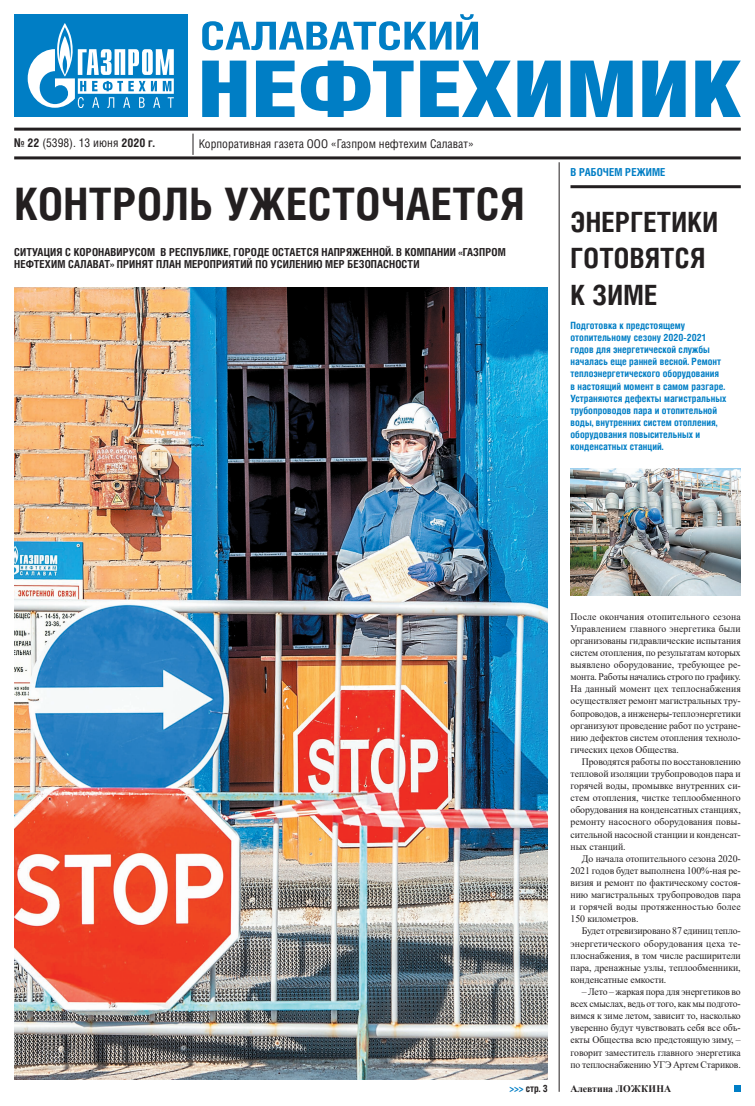
<style>
.page{position:relative;width:755px;height:1106px;background:#fff}
.page>*{position:absolute;margin:0;border:0;box-sizing:border-box;transform-origin:0 0}
.t1{font:700 44.8px "Helios Cond";letter-spacing:.01em;color:#231f20}
.t2{font:700 27.9px/36.3px "Helios Cond";letter-spacing:.01em;color:#231f20}
.t3{font:12px "Helios Cond";color:#231f20}
.t4{font:700 11px/12.1px "Helios Cond";letter-spacing:.01em;color:#231f20}
.t5{font:700 11px "Helios Cond";letter-spacing:.01em;color:#007ec5}
.t6{font:10px/12.1px "Times New Roman";letter-spacing:-.005em;color:#231f20;text-align:justify}
.t7{font:700 10px/12.1px "Helios Cond";color:#007ec5}
.t8{font:700 10px "Times New Roman";letter-spacing:-.005em;color:#231f20}
.t9{font:700 10px "Helios Cond";color:#231f20}
.s1{font-weight:700}
.s2{color:#007ec5}
</style>
<div class="page">
<hr style="left:14px;top:128px;width:726px;height:3px;background:#231f20">
<svg style="left:193px;top:134px;width:1px;height:21px"></svg>
<div style="left:14px;top:14px;width:173px;height:103px;background:#007ec5"></div>
<svg style="left:28px;top:23px;width:146px;height:85px"></svg>
<svg style="left:202px;top:14px;width:275px;height:36px"></svg>
<svg style="left:202px;top:61px;width:44px;height:56px"></svg>
<svg style="left:256px;top:61px;width:38px;height:56px"></svg>
<svg style="left:300px;top:61px;width:113px;height:56px"></svg>
<svg style="left:420px;top:61px;width:91px;height:56px"></svg>
<svg style="left:517px;top:61px;width:43px;height:56px;background:#2892ce"></svg>
<svg style="left:570px;top:61px;width:62px;height:56px"></svg>
<svg style="left:642px;top:61px;width:43px;height:56px;background:#2791cd"></svg>
<svg style="left:695px;top:61px;width:45px;height:56px"></svg>
<hr style="left:14px;top:156px;width:726px;height:3px;background:#231f20">
<img style="left:14px;top:288px;width:533px;height:791px">
<hr style="left:570px;top:185px;width:170px;height:3px;background:#231f20">
<img style="left:570px;top:468px;width:170px;height:127px">
<hr style="left:558px;top:162px;width:1px;height:929px;background:#231f20">
<div style="left:733px;top:1085px;width:7px;height:6px;background:#007ec5"></div>
<p class="t3" style="left:14px;top:136px;width:142px"><span class="s1">№ 22</span> (5398). 13 июня <span class="s1">2020 г.</span></p>
<p class="t3" style="left:198px;top:136px;width:276px">Корпоративная газета ООО «Газпром нефтехим Салават»</p>
<h1 class="t1" style="left:14px;top:173px;width:511px">КОНТРОЛЬ УЖЕСТОЧАЕТСЯ</h1>
<p class="t4" style="left:14px;top:246px;width:492px">СИТУАЦИЯ С КОРОНАВИРУСОМ В РЕСПУБЛИКЕ, ГОРОДЕ ОСТАЕТСЯ НАПРЯЖЕННОЙ. В КОМПАНИИ «ГАЗПРОМ<br>НЕФТЕХИМ САЛАВАТ» ПРИНЯТ ПЛАН МЕРОПРИЯТИЙ ПО УСИЛЕНИЮ МЕР БЕЗОПАСНОСТИ</p>
<p class="t5" style="left:570px;top:165px;width:96px">В РАБОЧЕМ РЕЖИМЕ</p>
<h2 class="t2" style="left:570px;top:204px;width:149px">ЭНЕРГЕТИКИ<br>ГОТОВЯТСЯ<br>К ЗИМЕ</h2>
<p class="t7" style="left:570px;top:319px;width:157px">Подготовка к предстоящему отопительному сезону 2020-2021 годов для энергетической службы началась еще ранней весной. Ремонт теплоэнергетического оборудования в настоящий момент в самом разгаре.<br>Устраняются дефекты магистральных трубопроводов пара и отопительной воды, внутренних систем отопления, оборудования повысительных и конденсатных станций.</p>
<p class="t9" style="left:509px;top:1081px;width:40px"><span class="s2">&gt;&gt;&gt;</span> стр. 3</p>
<p class="t6" style="left:570px;top:610px;width:172px">После окончания отопительного сезона Управлением главного энергетика были организованы гидравлические испытания систем отопления, по результатам которых выявлено оборудование, требующее ре&shy;монта. Работы начались строго по графику.<br>На данный момент цех теплоснабжения осуществляет ремонт магистральных тру&shy;бопроводов, а инженеры-теплоэнергетики организуют проведение работ по устране&shy;нию дефектов систем отопления техноло&shy;гических цехов Общества.</p>
<p class="t6" style="left:570px;top:755px;width:172px;text-indent:11px">Проводятся работы по восстановлению тепловой изоляции трубопроводов пара и горячей воды, промывке внутренних си&shy;стем отопления, чистке теплообменного оборудования на конденсатных станциях, ремонту насосного оборудования повы&shy;сительной насосной станции и конденсат&shy;ных станций.</p>
<p class="t6" style="left:570px;top:852px;width:172px;text-indent:11px">До начала отопительного сезона 2020- 2021 годов будет выполнена 100%-ная ре&shy;визия и ремонт по фактическому состоя&shy;нию магистральных трубопроводов пара и горячей воды протяженностью более 150 километров.</p>
<p class="t6" style="left:570px;top:924px;width:172px;text-indent:11px">Будет отревизировано 87 единиц тепло&shy;энергетического оборудования цеха те&shy;плоснабжения, в том числе расширители пара, дренажные узлы, теплообменники, конденсатные емкости.</p>
<p class="t6" style="left:570px;top:985px;width:172px;text-indent:11px">– Лето – жаркая пора для энергетиков во всех смыслах, ведь от того, как мы подгото&shy;вимся к зиме летом, зависит то, насколько уверенно будут чувствовать себя все объ&shy;екты Общества всю предстоящую зиму, – говорит заместитель главного энергетика по теплоснабжению УГЭ Артем Стариков.</p>
<p class="t8" style="left:570px;top:1081px;width:102px">Алевтина ЛОЖКИНА</p>
</div>
